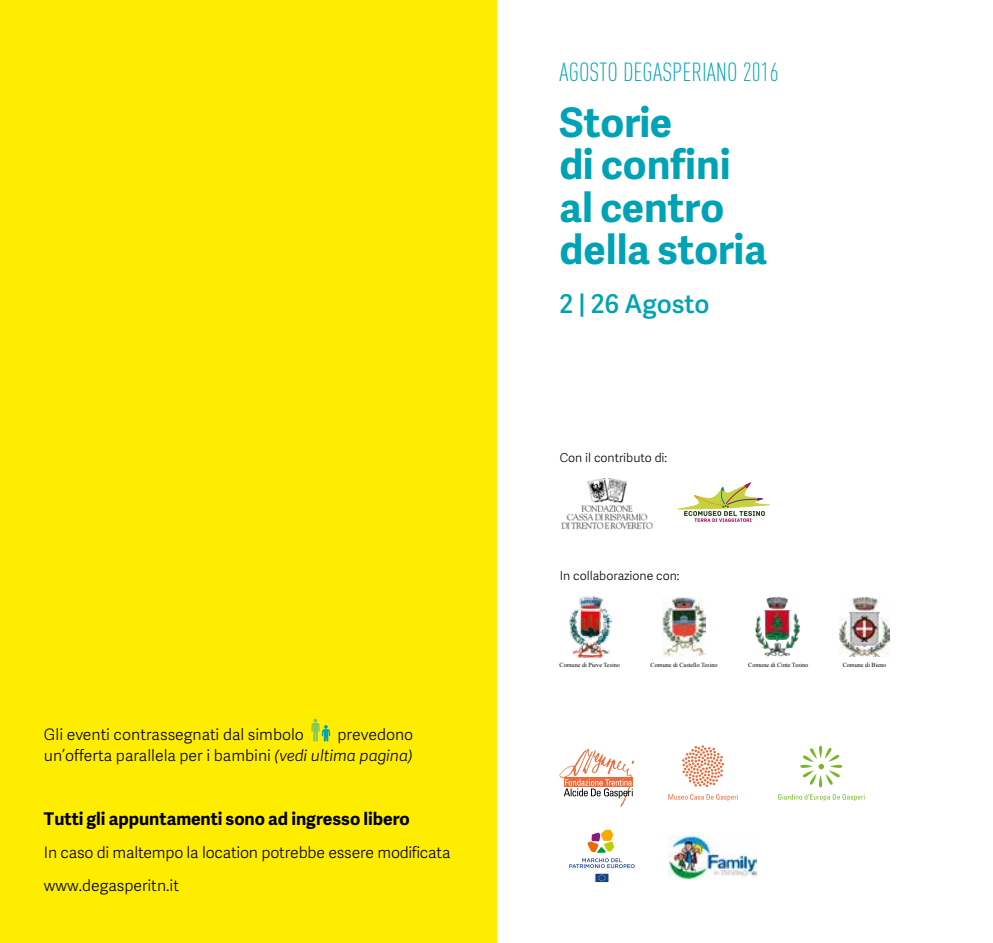
<style>
.page{position:relative;width:993px;height:943px;background:#fff}
.page>*{position:absolute;margin:0;border:0;box-sizing:border-box;transform-origin:0 0}
.t1{font:700 40.6px/42.4px "Adelle Sans";color:#00a2b5}
.t2{font:300 25.9px "DIN Cond";color:#00a2b5}
.t3{font:600 25.9px "Adelle Sans";color:#00a2b5}
.t4{font:700 17.5px "Adelle Sans";color:#000}
.t5{font:300 15.75px/32.9px "Adelle Sans";color:#000}
.t6{font:300 12.25px "Adelle Sans";color:#000}
.t7{font:6.12px "Times New Roman";color:#000}
.s1{font-style:italic}
</style>
<div class="page">
<div style="left:0;top:0;width:496px;height:943px;background:#ffed00"></div>
<img style="left:561px;top:479px;width:92px;height:50px">
<svg style="left:677px;top:482px;width:92px;height:40px"></svg>
<svg style="left:559px;top:748px;width:75px;height:58px"></svg>
<svg style="left:682px;top:745px;width:42px;height:42px"></svg>
<svg style="left:668px;top:794px;width:69px;height:7px"></svg>
<svg style="left:587px;top:829px;width:27px;height:23px"></svg>
<div style="left:594px;top:873px;width:15px;height:9px;background:#164194;border:1px solid #fff"></div>
<svg style="left:598px;top:874px;width:7px;height:7px"></svg>
<svg style="left:569px;top:858px;width:65px;height:10px"></svg>
<svg style="left:778px;top:794px;width:86px;height:7px"></svg>
<svg style="left:800px;top:745px;width:42px;height:42px"></svg>
<img style="left:668px;top:835px;width:88px;height:44px">
<img style="left:569px;top:596px;width:42px;height:62px">
<img style="left:763px;top:596px;width:31px;height:46px">
<img style="left:839px;top:597px;width:50px;height:59px">
<img style="left:662px;top:597px;width:43px;height:59px">
<svg style="left:311px;top:718px;width:19px;height:23px"></svg>
<p class="t5" style="left:44px;top:724px;width:371px;line-height:21px;text-align:right">prevedono<br>un’offerta parallela per i bambini <span class="s1">(vedi ultima pagina)</span></p>
<p class="t5" style="left:44px;top:718px;width:261px">Gli eventi contrassegnati dal simbolo</p>
<p class="t4" style="left:44px;top:808px;width:367px">Tutti gli appuntamenti sono ad ingresso libero</p>
<p class="t5" style="left:44px;top:836px;width:408px">In caso di maltempo la location potrebbe essere modificata www.degasperitn.it</p>
<h2 class="t2" style="left:559px;top:58px;width:221px">AGOSTO DEGASPERIANO 2016</h2>
<h1 class="t1" style="left:559px;top:101px;width:209px">Storie<br>di confini al centro della storia</h1>
<h2 class="t3" style="left:559px;top:289px;width:152px">2 | 26 Agosto</h2>
<p class="t6" style="left:559px;top:451px;width:109px">Con il contributo di:</p>
<p class="t6" style="left:559px;top:568px;width:121px">In collaborazione con:</p>
<p class="t7" style="left:559px;top:661px;width:62px">Comune di Pieve Tesino</p>
<p class="t7" style="left:650px;top:661px;width:68px">Comune di Castello Tesino</p>
<p class="t7" style="left:748px;top:661px;width:62px">Comune di Cinte Tesino</p>
<p class="t7" style="left:842px;top:661px;width:45px">Comune di Bieno</p>
</div>
